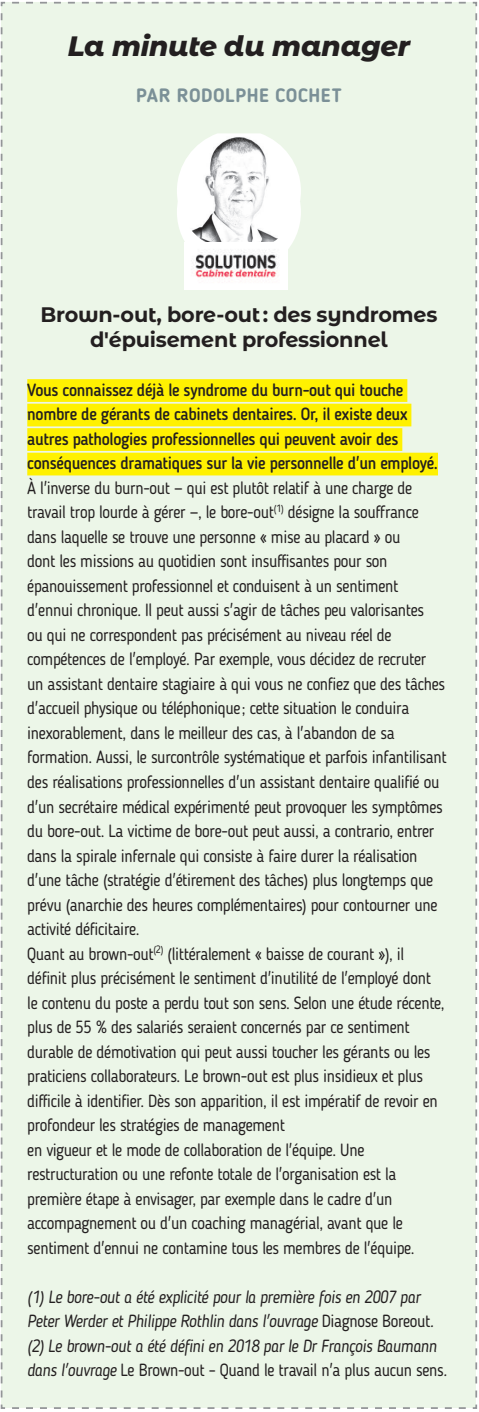
<style>
.page{position:relative;width:479px;height:1412px;background:#fff}
.page>*{position:absolute;margin:0;border:0;box-sizing:border-box;transform-origin:0 0}
.t1{font:italic 800 28px "Montserrat Alternates";letter-spacing:-.01em;color:#231f20}
.t2{font:700 21px/24.5px "Montserrat Alternates";letter-spacing:-.01em;color:#231f20;text-align:center}
.t3{font:700 19.25px "Blogger Sans";letter-spacing:.03em;color:#7b9097}
.t4{font:17.5px/24.5px "Blogger Sans";letter-spacing:-.02em;color:#231f20;scale:.94 1}
.t5{font:italic 17.5px/24.5px "Blogger Sans";letter-spacing:-.02em;color:#231f20;scale:.94 1}
.t6{font:500 17.5px/24.5px "Blogger Sans";letter-spacing:-.02em;color:#231f20;scale:.94 1}
.s1{font-style:normal}
</style>
<div class="page">
<div style="left:0;top:1px;width:478px;height:1408px;background:#ecf6e8"></div>
<img style="left:177px;top:133px;width:124px;height:119px">
<img style="left:185px;top:242px;width:103px;height:47px">
<h1 class="t1" style="left:68px;top:25px;width:344px">La minute du manager</h1>
<p class="t3" style="left:136px;top:83px;width:207px">PAR RODOLPHE COCHET</p>
<p class="t2" style="left:40px;top:301px;width:398px">Brown-out, bore-out : des syndromes d'épuisement professionnel</p>
<p class="t6" style="left:27px;top:377px;width:438px">Vous connaissez déjà le syndrome du burn-out qui touche nombre de gérants de cabinets dentaires. Or, il existe deux autres pathologies professionnelles qui peuvent avoir des conséquences dramatiques sur la vie personnelle d'un employé.</p>
<p class="t4" style="left:27px;top:475px;width:448px">À l'inverse du burn-out — qui est plutôt relatif à une charge de travail trop lourde à gérer —, le bore-out<sup>(1)</sup> désigne la souffrance dans laquelle se trouve une personne « mise au placard » ou<br>dont les missions au quotidien sont insuffisantes pour son épanouissement professionnel et conduisent à un sentiment d'ennui chronique. Il peut aussi s'agir de tâches peu valorisantes<br>ou qui ne correspondent pas précisément au niveau réel de compétences de l'employé. Par exemple, vous décidez de recruter un assistant dentaire stagiaire à qui vous ne confiez que des tâches d'accueil physique ou téléphonique; cette situation le conduira inexorablement, dans le meilleur des cas, à l'abandon de sa formation. Aussi, le surcontrôle systématique et parfois infantilisant des réalisations professionnelles d'un assistant dentaire qualifié ou d'un secrétaire médical expérimenté peut provoquer les symptômes du bore-out. La victime de bore-out peut aussi, a contrario, entrer dans la spirale infernale qui consiste à faire durer la réalisation d'une tâche (stratégie d'étirement des tâches) plus longtemps que prévu (anarchie des heures complémentaires) pour contourner une activité déficitaire.<br>Quant au brown-out<sup>(2)</sup> (littéralement « baisse de courant »), il définit plus précisément le sentiment d'inutilité de l'employé dont<br>le contenu du poste a perdu tout son sens. Selon une étude récente, plus de 55 % des salariés seraient concernés par ce sentiment durable de démotivation qui peut aussi toucher les gérants ou les praticiens collaborateurs. Le brown-out est plus insidieux et plus difficile à identifier. Dès son apparition, il est impératif de revoir en profondeur les stratégies de management<br>en vigueur et le mode de collaboration de l'équipe. Une restructuration ou une refonte totale de l'organisation est la première étape à envisager, par exemple dans le cadre d'un accompagnement ou d'un coaching managérial, avant que le sentiment d'ennui ne contamine tous les membres de l'équipe.</p>
<p class="t5" style="left:27px;top:1284px;width:448px">(1) Le bore-out a été explicité pour la première fois en 2007 par Peter Werder et Philippe Rothlin dans l'ouvrage <span class="s1">Diagnose Boreout</span>. (2) Le brown-out a été défini en 2018 par le Dr François Baumann dans l'ouvrage <span class="s1">Le Brown-out – Quand le travail n'a plus aucun sens</span>.</p>
</div>
